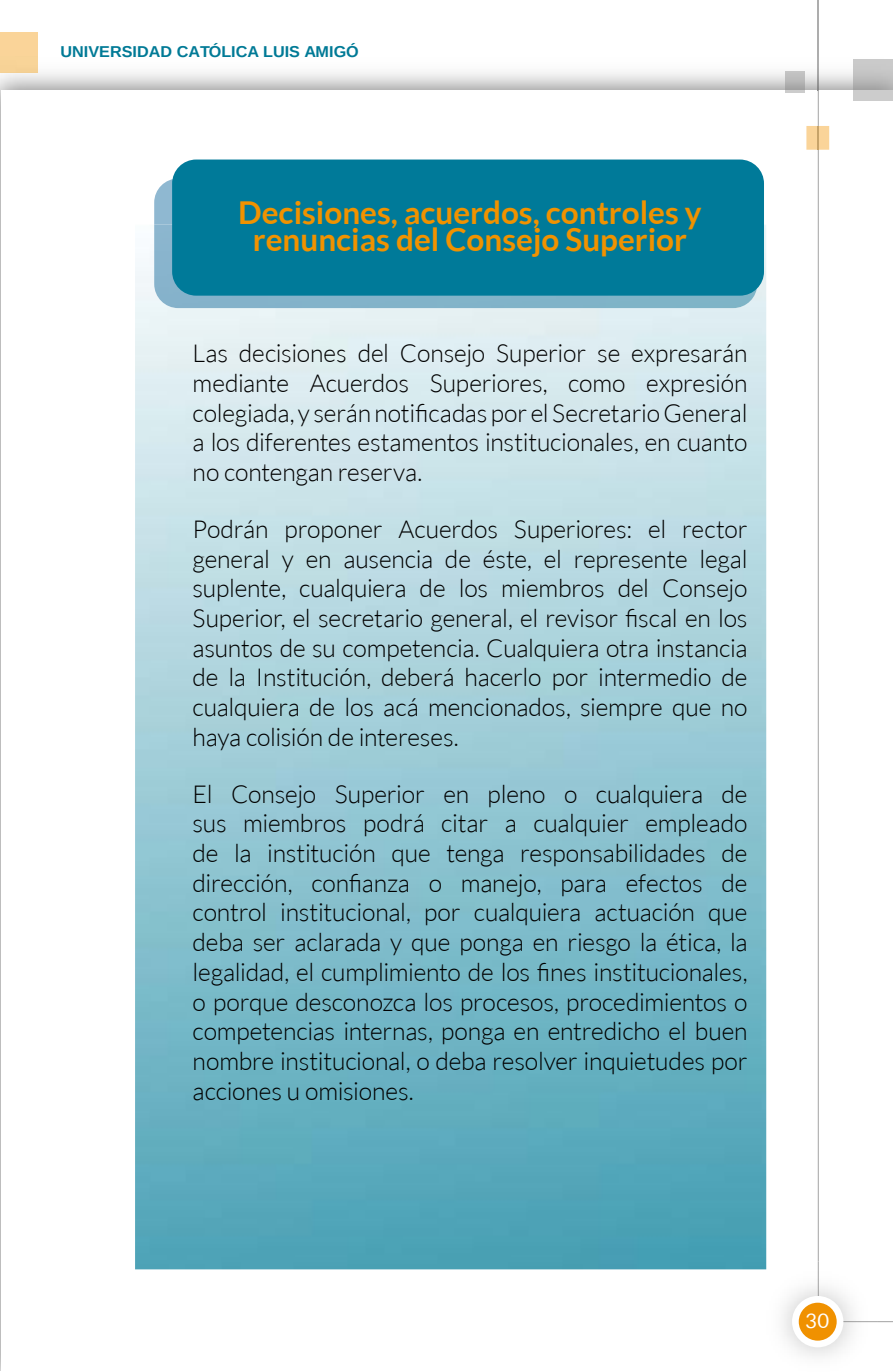
<style>
.page{position:relative;width:893px;height:1372px;background:#fff}
.page>*{position:absolute;margin:0;border:0;box-sizing:border-box;transform-origin:0 0}
.t1{font:700 31.5px/27px "Lato";color:#f09200;text-align:center}
.t2{font:300 24.75px/29.7px "Lato";letter-spacing:-.01em;color:#000;text-align:justify}
.t3{font:20.25px "Lato";color:#fff}
.t4{font:700 15.75px "Liberation Sans";color:#007a96}
</style>
<div class="page">
<hr style="left:818px;top:0;width:1px;height:57px;background:#adadad">
<img style="left:818px;top:57px;width:1px;height:33px">
<hr style="left:818px;top:150px;width:1px;height:1111px;background:#adadad">
<hr style="left:818px;top:90px;width:1px;height:36px;background:#adadad">
<svg style="left:806px;top:126px;width:23px;height:24px"></svg>
<div style="left:0;top:32px;width:38px;height:25px;background:#fad499"></div>
<div style="left:854px;top:90px;width:39px;height:11px;background:#ccc"></div>
<hr style="left:785px;top:90px;width:20px;height:2px;background:#ccc">
<img style="left:759px;top:1261px;width:119px;height:95px">
<img style="left:818px;top:1261px;width:60px;height:60px">
<div style="left:792px;top:1295px;width:51px;height:52px;background:#fff;border-radius:50%"></div>
<div style="left:799px;top:1302px;width:38px;height:38px;background:#f09100;border-radius:50%"></div>
<img style="left:135px;top:225px;width:631px;height:1044px">
<svg style="left:154px;top:179px;width:18px;height:46px"></svg>
<img style="left:154px;top:225px;width:603px;height:83px">
<div style="left:172px;top:159px;width:592px;height:136px;background:#007a99;border-radius:24px"></div>
<p class="t4" style="left:61px;top:41px;width:300px">UNIVERSIDAD CATÓLICA LUIS AMIGÓ</p>
<p class="t1" style="left:238px;top:199px;width:465px">Decisiones, acuerdos, controles y renuncias del Consejo Superior</p>
<p class="t2" style="left:193px;top:338px;width:556px">Las decisiones del Consejo Superior se expresarán mediante Acuerdos Superiores, como expresión colegiada, y serán notificadas por el Secretario General a los diferentes estamentos institucionales, en cuanto no contengan reserva.</p>
<p class="t2" style="left:193px;top:514px;width:556px">Podrán proponer Acuerdos Superiores: el rector general y en ausencia de éste, el represente legal suplente, cualquiera de los miembros del Consejo Superior, el secretario general, el revisor fiscal en los asuntos de su competencia. Cualquiera otra instancia de la Institución, deberá hacerlo por intermedio de cualquiera de los acá mencionados, siempre que no haya colisión de intereses.</p>
<p class="t2" style="left:193px;top:779px;width:556px">El Consejo Superior en pleno o cualquiera de sus miembros podrá citar a cualquier empleado de la institución que tenga responsabilidades de dirección, confianza o manejo, para efectos de control institucional, por cualquiera actuación que deba ser aclarada y que ponga en riesgo la ética, la legalidad, el cumplimiento de los fines institucionales, o porque desconozca los procesos, procedimientos o competencias internas, ponga en entredicho el buen nombre institucional, o deba resolver inquietudes por acciones u omisiones.</p>
<p class="t3" style="left:805px;top:1308px;width:26px">30</p>
</div>
